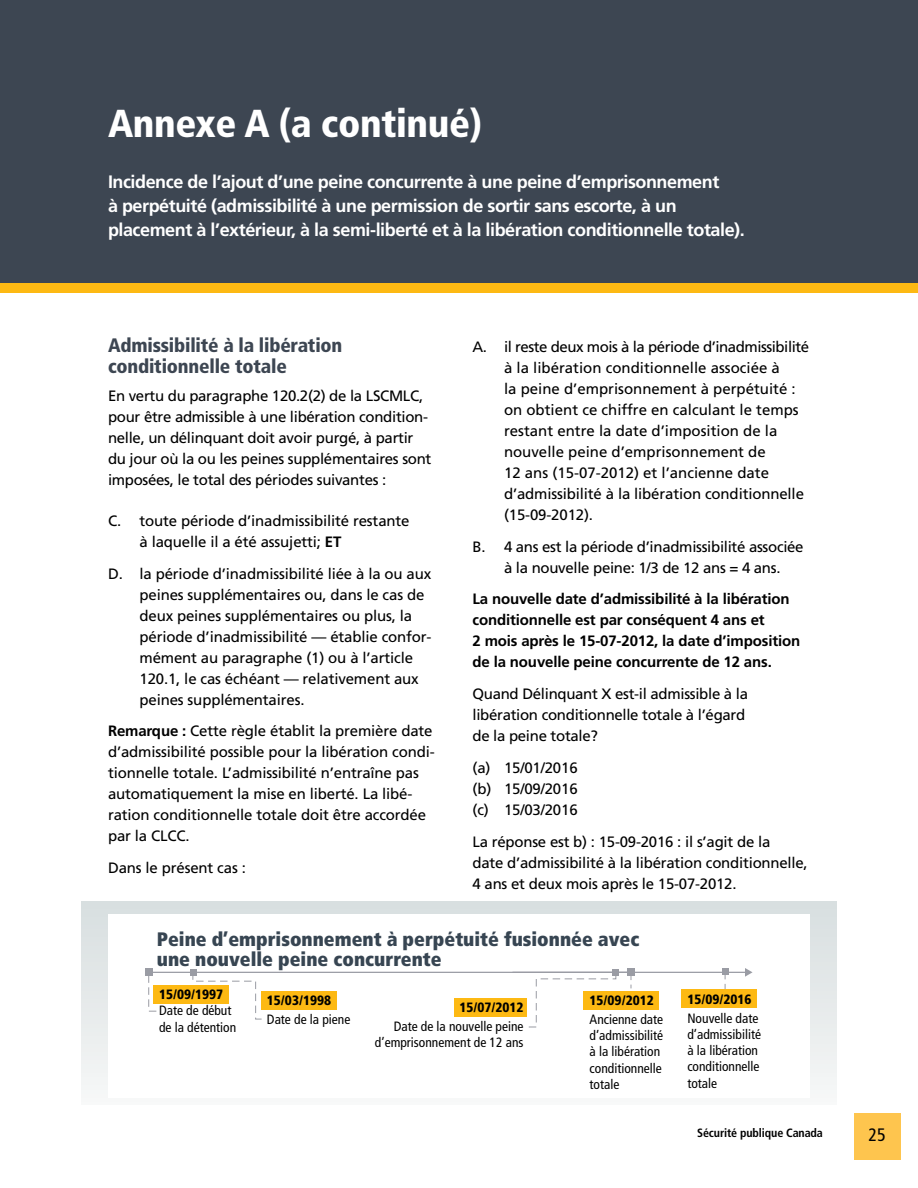
<style>
.page{position:relative;width:918px;height:1188px;background:#fff}
.page>*{position:absolute;margin:0;border:0;box-sizing:border-box;transform-origin:0 0}
.t1{font:900 condensed 39px "Frutiger LT Std";letter-spacing:-.01em;color:#fff}
.t2{font:900 condensed 19.5px/19.5px "Frutiger LT Std";color:#374552}
.t3{font:900 condensed 19.5px/21px "Frutiger LT Std";letter-spacing:-.01em;color:#3d4652}
.Intro_white{font:700 18px/24px "Frutiger LT Std";letter-spacing:-.025em;color:#fff}
.t4{font:condensed 18px "Frutiger LT Std";color:#000}
.body{font:15px/21px "Frutiger LT Std";letter-spacing:-.01em;color:#000}
.body-2{font:700 15px/21px "Frutiger LT Std";letter-spacing:-.01em;color:#000}
.t5{font:condensed 13.5px/16.2px "Frutiger LT Std";color:#000}
.t6{font:700 condensed 12px "Frutiger LT Std";letter-spacing:-.01em;color:#000}
.s1{font-weight:700}
.s2{font-weight:900}
</style>
<div class="page">
<div style="left:854px;top:1113px;width:47px;height:47px;background:#fec54e"></div>
<div style="left:0;top:0;width:918px;height:287px;background:#3d4652"></div>
<div style="left:0;top:283px;width:918px;height:9px;background:#fdb913"></div>
<div style="left:81px;top:902px;width:756px;height:203px;background:linear-gradient(to bottom,#d7dedf,#f6f7f7)"></div>
<div style="left:108px;top:914px;width:702px;height:184px;background:#fff"></div>
<div style="left:583px;top:991px;width:75px;height:18px;background:#fdb913"></div>
<div style="left:153px;top:985px;width:76px;height:18px;background:#fdb913"></div>
<hr style="left:149px;top:972px;width:482px;height:1px;background:#9a9ca4">
<div style="left:145px;top:969px;width:7px;height:7px;background:#9a9ca4"></div>
<div style="left:628px;top:969px;width:7px;height:7px;background:#9a9ca4"></div>
<div style="left:190px;top:969px;width:7px;height:7px;background:#9a9ca4"></div>
<div style="left:261px;top:991px;width:75px;height:18px;background:#fdb913"></div>
<div style="left:612px;top:969px;width:7px;height:7px;background:#9a9ca4"></div>
<svg style="left:148px;top:975px;width:10px;height:37px"></svg>
<hr style="left:513px;top:972px;width:233px;height:1px;background:#9a9ca4">
<svg style="left:745px;top:968px;width:8px;height:9px"></svg>
<div style="left:455px;top:998px;width:72px;height:18px;background:#fdb913"></div>
<svg style="left:192px;top:976px;width:74px;height:44px"></svg>
<svg style="left:526px;top:976px;width:91px;height:52px"></svg>
<div style="left:681px;top:990px;width:75px;height:18px;background:#fdb913"></div>
<div style="left:722px;top:968px;width:7px;height:7px;background:#9a9ca4"></div>
<h2 class="t1" style="left:108px;top:100px;width:376px">Annexe A (a continué)</h2>
<p class="Intro_white" style="left:108px;top:170px;width:638px">Incidence de l’ajout d’une peine concurrente à une peine d’emprisonnement<br>à perpétuité (admissibilité à une permission de sortir sans escorte, à un placement à l’extérieur, à la semi-liberté et à la libération conditionnelle totale).</p>
<h3 class="t3" style="left:108px;top:334px;width:236px">Admissibilité à la libération conditionnelle totale</h3>
<p class="body" style="left:108px;top:385px;width:325px">En vertu du paragraphe 120.2(2) de la LSCMLC, pour être admissible à une libération condition&shy;nelle, un délinquant doit avoir purgé, à partir du jour où la ou les peines supplémentaires sont imposées, le total des périodes suivantes :</p>
<p class="body" style="left:140px;top:510px;width:272px;text-indent:-32px">C. toute période d’inadmissibilité restante à laquelle il a été assujetti; <span class="s1">ET</span></p>
<p class="body" style="left:140px;top:563px;width:293px;text-indent:-32px">D. la période d’inadmissibilité liée à la ou aux peines supplémentaires ou, dans le cas de deux peines supplémentaires ou plus, la période d’inadmissibilité — établie confor&shy;mément au paragraphe (1) ou à l’article 120.1, le cas échéant — relativement aux peines supplémentaires.</p>
<p class="body" style="left:108px;top:721px;width:328px"><span class="s1">Remarque :</span> Cette règle établit la première date d’admissibilité possible pour la libération condi&shy;tionnelle totale. L’admissibilité n’entraîne pas automatiquement la mise en liberté. La libé&shy;ration conditionnelle totale doit être accordée par la CLCC.</p>
<p class="body" style="left:108px;top:858px;width:139px">Dans le présent cas :</p>
<p class="body" style="left:504px;top:336px;width:307px;text-indent:-32px">A. il reste deux mois à la période d’inadmissibilité à la libération conditionnelle associée à<br>la peine d’emprisonnement à perpétuité : on obtient ce chiffre en calculant le temps restant entre la date d’imposition de la nouvelle peine d’emprisonnement de<br>12 ans (15-07-2012) et l’ancienne date d’admissibilité à la libération conditionnelle (15-09-2012).</p>
<p class="body" style="left:472px;top:536px;width:333px;text-align:center">B. 4 ans est la période d’inadmissibilité associée à la nouvelle peine: 1/3 de 12 ans = 4 ans.</p>
<p class="body-2" style="left:472px;top:589px;width:329px">La nouvelle date d’admissibilité à la libération conditionnelle est par conséquent 4 ans et<br>2 mois après le 15-07-2012, la date d’imposition de la nouvelle peine concurrente de 12 ans.</p>
<p class="body" style="left:472px;top:684px;width:277px">Quand Délinquant X est-il admissible à la libération conditionnelle totale à l’égard de la peine totale?</p>
<p class="body" style="left:472px;top:757px;width:107px">(a) 15/01/2016</p>
<p class="body" style="left:472px;top:778px;width:107px">(b) 15/09/2016</p>
<p class="body" style="left:472px;top:799px;width:107px">(c) 15/03/2016</p>
<p class="body" style="left:472px;top:831px;width:337px">La réponse est b) : 15-09-2016 : il s’agit de la<br>date d’admissibilité à la libération conditionnelle,<br>4 ans et deux mois après le 15-07-2012.</p>
<p class="t2" style="left:157px;top:929px;width:484px">Peine d’emprisonnement à perpétuité fusionnée avec une nouvelle peine concurrente</p>
<p class="t5" style="left:159px;top:986px;width:79px"><span class="s2">15/09/1997<br></span>Date de début de la détention</p>
<p class="t5" style="left:267px;top:991px;width:85px;line-height:19.5px"><span class="s2">15/03/1998<br></span>Date de la piene</p>
<p class="t5" style="left:590px;top:991px;width:75px;line-height:19.2px"><span class="s2">15/09/2012<br></span>Ancienne date</p>
<p class="t5" style="left:590px;top:1028px;width:75px">d’admissibilité à la libération conditionnelle totale</p>
<p class="t5" style="left:687px;top:989px;width:72px;line-height:19.2px"><span class="s2">15/09/2016<br></span>Nouvelle date</p>
<p class="t5" style="left:687px;top:1026px;width:75px">d’admissibilité à la libération conditionnelle totale</p>
<p class="t5" style="left:394px;top:998px;width:131px;line-height:19.2px;text-align:right"><span class="s2">15/07/2012<br></span>Date de la nouvelle peine</p>
<p class="t5" style="left:375px;top:1035px;width:150px">d’emprisonnement de 12 ans</p>
<p class="t6" style="left:697px;top:1125px;width:127px">Sécurité publique Canada</p>
<p class="t4" style="left:869px;top:1124px;width:19px">25</p>
</div>
